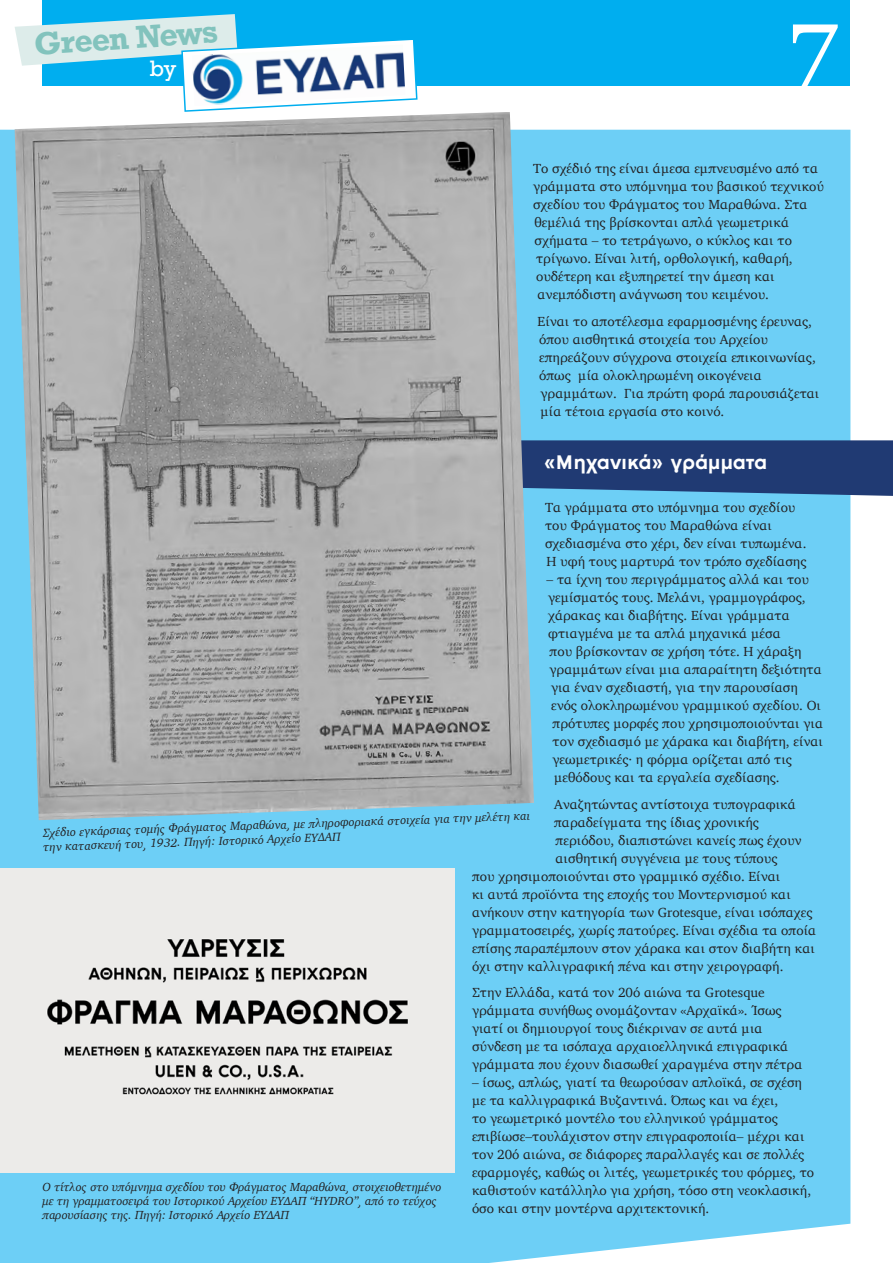
<style>
.page{position:relative;width:893px;height:1263px;background:#fff}
.page>*{position:absolute;margin:0;border:0;box-sizing:border-box;transform-origin:0 0}
.t1{font:97.5px "Georgia";color:#fff}
.t2{font:700 29.85px "Rockwell";color:#82c3bd}
.t3{font:21px "Rockwell";color:#fff}
.t4{font:700 19.5px "Hydro";letter-spacing:-.015em;color:#fff}
.t5{font:13.5px/18px "Charter";color:#231f20}
.t6{font:italic 12px/14.2px "Charter";color:#231f20}
</style>
<div class="page">
<div style="left:0;top:130px;width:850px;height:1133px;background:#6dcff6"></div>
<svg style="left:534px;top:440px;width:359px;height:56px;background:#26457d"></svg>
<div style="left:43px;top:0;width:807px;height:85px;background:#00aeef"></div>
<svg style="left:15px;top:14px;width:403px;height:98px"></svg>
<img style="left:15px;top:112px;width:519px;height:708px">
<img style="left:0;top:869px;width:455px;height:303px">
<h2 class="t2" style="left:33px;top:25px;width:186px;rotate:-4deg">Green News</h2>
<h3 class="t3" style="left:150px;top:55px;width:28px">by</h3>
<h1 class="t1" style="left:789px;top:-29px;width:50px">7</h1>
<p class="t5" style="left:533px;top:160px;width:287px">Το σχέδιό της είναι άμεσα εμπνευσμένο από τα</p>
<p class="t5" style="left:533px;top:178px;width:292px">γράμματα στο υπόμνημα του βασικού τεχνικού</p>
<p class="t5" style="left:533px;top:196px;width:276px">σχεδίου του Φράγματος του Μαραθώνα. Στα</p>
<p class="t5" style="left:535px;top:214px;width:256px">θεμέλιά της βρίσκονται απλά γεωμετρικά</p>
<p class="t5" style="left:535px;top:232px;width:259px">σχήματα – το τετράγωνο, ο κύκλος και το</p>
<p class="t5" style="left:536px;top:250px;width:258px">τρίγωνο. Είναι λιτή, ορθολογική, καθαρή,</p>
<p class="t5" style="left:536px;top:268px;width:240px">ουδέτερη και εξυπηρετεί την άμεση και</p>
<p class="t5" style="left:538px;top:286px;width:233px">ανεμπόδιστη ανάγνωση του κειμένου.</p>
<p class="t5" style="left:538px;top:312px;width:283px">Είναι το αποτέλεσμα εφαρμοσμένης έρευνας, όπου αισθητικά στοιχεία του Αρχείου επηρεάζουν σύγχρονα στοιχεία επικοινωνίας, όπως μία ολοκληρωμένη οικογένεια γραμμάτων. Για πρώτη φορά παρουσιάζεται μία τέτοια εργασία στο κοινό.</p>
<h3 class="t4" style="left:544px;top:449px;width:225px">«Μηχανικά» γράμματα</h3>
<p class="t5" style="left:545px;top:499px;width:263px">Τα γράμματα στο υπόμνημα του σχεδίου του Φράγματος του Μαραθώνα είναι σχεδιασμένα στο χέρι, δεν είναι τυπωμένα.<br>Η υφή τoυς μαρτυρά τον τρόπο σχεδίασης</p>
<p class="t5" style="left:547px;top:571px;width:264px">– τα ίχνη του περιγράμματος αλλά και του</p>
<p class="t5" style="left:548px;top:589px;width:259px">γεμίσματός τους. Μελάνι, γραμμογράφος,</p>
<p class="t5" style="left:548px;top:607px;width:243px">χάρακας και διαβήτης. Είναι γράμματα</p>
<p class="t5" style="left:548px;top:625px;width:234px">φτιαγμένα με τα απλά μηχανικά μέσα</p>
<p class="t5" style="left:550px;top:643px;width:253px">που βρίσκονταν σε χρήση τότε. Η χάραξη</p>
<p class="t5" style="left:550px;top:661px;width:274px">γραμμάτων είναι μια απαραίτητη δεξιότητα</p>
<p class="t5" style="left:551px;top:679px;width:248px">για έναν σχεδιαστή, για την παρουσίαση</p>
<p class="t5" style="left:551px;top:697px;width:272px">ενός ολοκληρωμένου γραμμικού σχεδίου. Οι</p>
<p class="t5" style="left:553px;top:715px;width:272px">πρότυπες μορφές που χρησιμοποιούνται για</p>
<p class="t5" style="left:553px;top:733px;width:272px">τον σχεδιασμό με χάρακα και διαβήτη, είναι</p>
<p class="t5" style="left:553px;top:751px;width:241px">γεωμετρικές· η φόρμα ορίζεται από τις</p>
<p class="t5" style="left:554px;top:769px;width:227px">μεθόδους και τα εργαλεία σχεδίασης.</p>
<p class="t5" style="left:554px;top:795px;width:243px">Αναζητώντας αντίστοιχα τυπογραφικά</p>
<p class="t5" style="left:554px;top:813px;width:206px">παραδείγματα της ίδιας χρονικής</p>
<p class="t5" style="left:556px;top:831px;width:248px">περιόδου, διαπιστώνει κανείς πως έχουν</p>
<p class="t5" style="left:556px;top:849px;width:223px">αισθητική συγγένεια με τους τύπους</p>
<p class="t5" style="left:472px;top:867px;width:310px">που χρησιμοποιούνται στο γραμμικό σχέδιο. Είναι</p>
<p class="t5" style="left:472px;top:885px;width:320px">κι αυτά προϊόντα της εποχής του Μοντερνισμού και</p>
<p class="t5" style="left:472px;top:903px;width:342px">ανήκουν στην κατηγορία των Grotesque, είναι ισόπαχες</p>
<p class="t5" style="left:472px;top:921px;width:346px">γραμματοσειρές, χωρίς πατούρες. Είναι σχέδια τα οποία</p>
<p class="t5" style="left:472px;top:939px;width:344px">επίσης παραπέμπουν στον χάρακα και στον διαβήτη και</p>
<p class="t5" style="left:472px;top:957px;width:313px">όχι στην καλλιγραφική πένα και στην χειρογραφή.</p>
<p class="t5" style="left:472px;top:984px;width:332px">Στην Ελλάδα, κατά τον 20ό αιώνα τα Grotesque γράμματα συνήθως ονομάζονταν «Αρχαϊκά». Ίσως γιατί οι δημιουργοί τους διέκριναν σε αυτά μια σύνδεση με τα ισόπαχα αρχαιοελληνικά επιγραφικά γράμματα που έχουν διασωθεί χαραγμένα στην πέτρα</p>
<p class="t5" style="left:472px;top:1073px;width:344px">– ίσως, απλώς, γιατί τα θεωρούσαν απλοϊκά, σε σχέση με τα καλλιγραφικά Βυζαντινά. Όπως και να έχει,<br>το γεωμετρικό μοντέλο του ελληνικού γράμματος επιβίωσε–τουλάχιστον στην επιγραφοποιία– μέχρι και τον 20ό αιώνα, σε διάφορες παραλλαγές και σε πολλές εφαρμογές, καθώς οι λιτές, γεωμετρικές του φόρμες, το καθιστούν κατάλληλο για χρήση, τόσο στη νεοκλασική, όσο και στην μοντέρνα αρχιτεκτονική.</p>
<p class="t6" style="left:43px;top:825px;width:489px;rotate:-2deg">Σχέδιο εγκάρσιας τομής Φράγματος Μαραθώνα, με πληροφοριακά στοιχεία για την μελέτη και την κατασκευή του, 1932. Πηγή: Ιστορικό Αρχείο ΕΥΔΑΠ</p>
<p class="t6" style="left:43px;top:1179px;width:400px">Ο τίτλος στο υπόμνημα σχεδίου του Φράγματος Μαραθώνα, στοιχειοθετημένο με τη γραμματοσειρά του Ιστορικού Αρχείου ΕΥΔΑΠ “HYDRO”, από το τεύχος παρουσίασης της. Πηγή: Ιστορικό Αρχείο ΕΥΔΑΠ</p>
</div>
